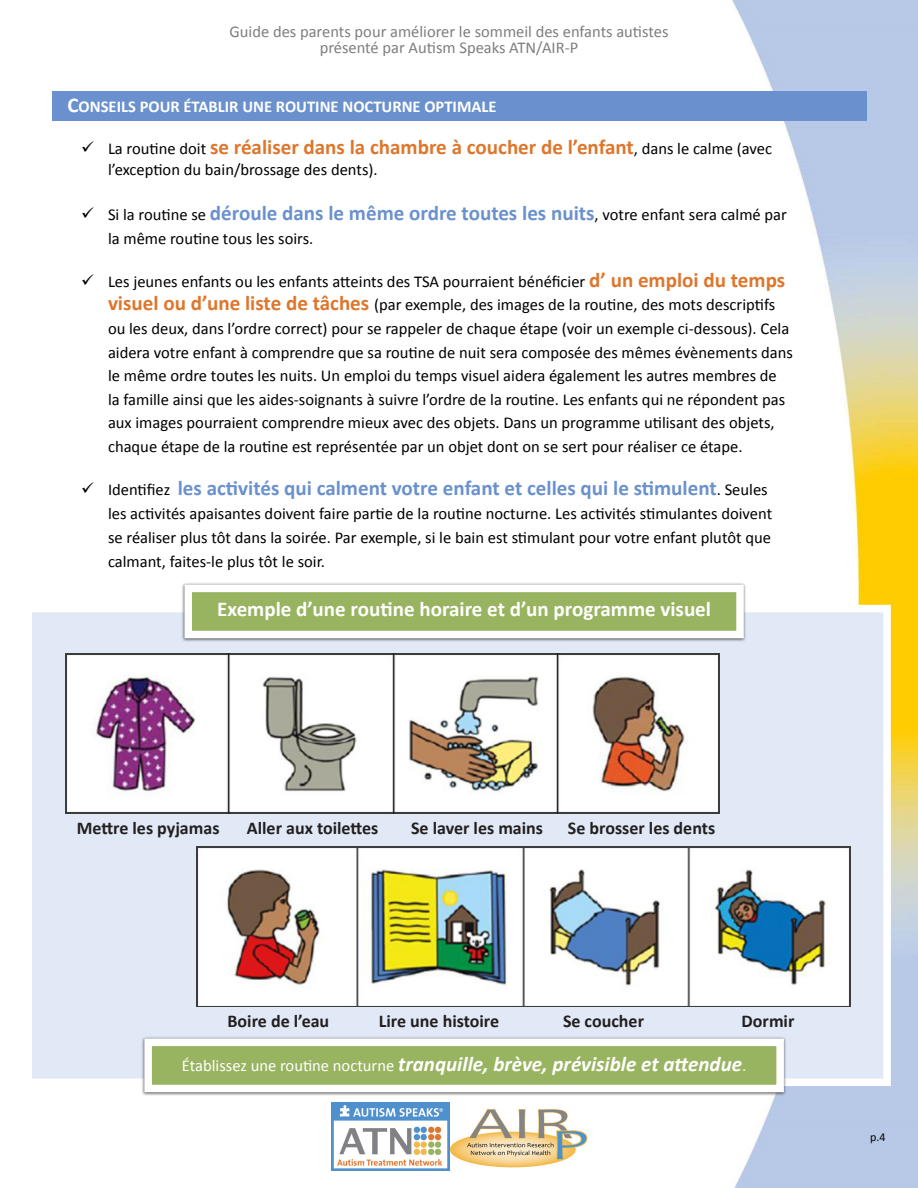
<style>
.page{position:relative;width:918px;height:1188px;background:#fff}
.page>*{position:absolute;margin:0;border:0;box-sizing:border-box;transform-origin:0 0}
.Paragraph_Style28{font:700 21px "Calibri";color:#6a91cd}
.Paragraph_Style23{font:700 21px "Calibri";color:#de762c}
.Paragraph_Style1{font:italic 700 21px "Calibri";color:#fff}
.Paragraph_Style29{font:700 21px "Calibri";color:#fff}
.t1{font:700 18px "Calibri";color:#231f20}
.Paragraph_Style27{font:16.5px/23.5px "Calibri";color:#000}
.Paragraph_Style28-2{font:16.5px/23.7px "Calibri";color:#000;text-align:justify}
.t2{font:16.5px/16.5px "Calibri";color:#7e7e7e;text-align:center}
.Paragraph_Style21{font:700 16.5px "Calibri";color:#fff}
.Paragraph_Style23-2{font:16.5px "Calibri";color:#000}
.Paragraph_Style1-2{font:12px "Calibri";color:#000}
.s1{font-size:21px}
.s2{color:#000}
.s3{font-weight:400;font-size:16.5px;color:#000}
.s4{font-weight:700;font-size:21px;color:#6a91cd}
.s5{font-weight:700;font-size:21px;color:#de762c}
.s6{font-weight:400;font-style:normal;font-size:16.5px}
</style>
<div class="page">
<img style="left:52px;top:0;width:866px;height:1188px">
<img style="left:450px;top:1101px;width:139px;height:68px">
<img style="left:332px;top:1102px;width:117px;height:69px">
<div style="left:24px;top:605px;width:867px;height:481px;background:#e0e9f5;border:8px solid #fff"></div>
<div style="left:181px;top:582px;width:566px;height:60px;background:#231f20;opacity:.75"></div>
<div style="left:184px;top:585px;width:560px;height:53px;background:#99b461;border:8px solid #fff"></div>
<div style="left:141px;top:1036px;width:646px;height:60px;background:#231f20;opacity:.75"></div>
<div style="left:144px;top:1039px;width:640px;height:53px;background:#99b461;border:8px solid #fff"></div>
<div style="left:52px;top:92px;width:814px;height:29px;background:#6a91cd"></div>
<img style="left:66px;top:654px;width:654px;height:160px">
<img style="left:196px;top:846px;width:654px;height:160px">
<p class="t2" style="left:230px;top:23px;width:440px">Guide des parents pour améliorer le sommeil des enfants autistes présenté par Autism Speaks ATN/AIR-P</p>
<p class="Paragraph_Style21" style="left:68px;top:96px;width:431px"><span class="s1">C</span>ONSEILS POUR ÉTABLIR UNE ROUTINE NOCTURNE OPTIMALE</p>
<p class="Paragraph_Style23" style="left:81px;top:134px;width:693px"><span class="s2">✓</span> <span class="s3">La routine doit</span> se réaliser dans la chambre à coucher de l’enfant<span class="s3">, dans le calme (avec</span></p>
<p class="Paragraph_Style23-2" style="left:108px;top:160px;width:271px">l’exception du bain/brossage des dents).</p>
<p class="Paragraph_Style27" style="left:108px;top:203px;width:680px;text-indent:-27px">✓ Si la routine se <span class="s4">déroule dans le même ordre toutes les nuits</span>, votre enfant sera calmé par la même routine tous les soirs.</p>
<p class="Paragraph_Style27" style="left:108px;top:270px;width:687px;text-indent:-27px">✓ Les jeunes enfants ou les enfants atteints des TSA pourraient bénéficier <span class="s5">d’ un emploi du temps visuel ou d’une liste de tâches</span> (par exemple, des images de la routine, des mots descriptifs ou les deux, dans l’ordre correct) pour se rappeler de chaque étape (voir un exemple ci-dessous). Cela aidera votre enfant à comprendre que sa routine de nuit sera composée des mêmes évènements dans le même ordre toutes les nuits. Un emploi du temps visuel aidera également les autres membres de<br>la famille ainsi que les aides-soignants à suivre l’ordre de la routine. Les enfants qui ne répondent pas aux images pourraient comprendre mieux avec des objets. Dans un programme utilisant des objets, chaque étape de la routine est représentée par un objet dont on se sert pour réaliser ce étape.</p>
<p class="Paragraph_Style28" style="left:81px;top:475px;width:688px"><span class="s2">✓</span> <span class="s3">Identifiez</span> les activités qui calment votre enfant et celles qui le stimulent<span class="s3">. Seules</span></p>
<p class="Paragraph_Style28-2" style="left:108px;top:502px;width:666px">les activités apaisantes doivent faire partie de la routine nocturne. Les activités stimulantes doivent se réaliser plus tôt dans la soirée. Par exemple, si le bain est stimulant pour votre enfant plutôt que calmant, faites-le plus tôt le soir.</p>
<p class="Paragraph_Style29" style="left:217px;top:596px;width:495px">Exemple d’une routine horaire et d’un programme visuel</p>
<p class="t1" style="left:77px;top:817px;width:144px">Mettre les pyjamas</p>
<p class="t1" style="left:247px;top:817px;width:133px">Aller aux toilettes</p>
<p class="t1" style="left:411px;top:817px;width:134px">Se laver les mains</p>
<p class="t1" style="left:568px;top:817px;width:149px">Se brosser les dents</p>
<p class="t1" style="left:228px;top:1010px;width:103px">Boire de l’eau</p>
<p class="t1" style="left:379px;top:1010px;width:122px">Lire une histoire</p>
<p class="t1" style="left:563px;top:1010px;width:83px">Se coucher</p>
<p class="t1" style="left:742px;top:1010px;width:54px">Dormir</p>
<p class="Paragraph_Style1" style="left:182px;top:1050px;width:566px"><span class="s6">Établissez une routine nocturne</span> tranquille, brève, prévisible et attendue<span class="s6">.</span></p>
<p class="Paragraph_Style1-2" style="left:870px;top:1130px;width:17px">p.4</p>
</div>
